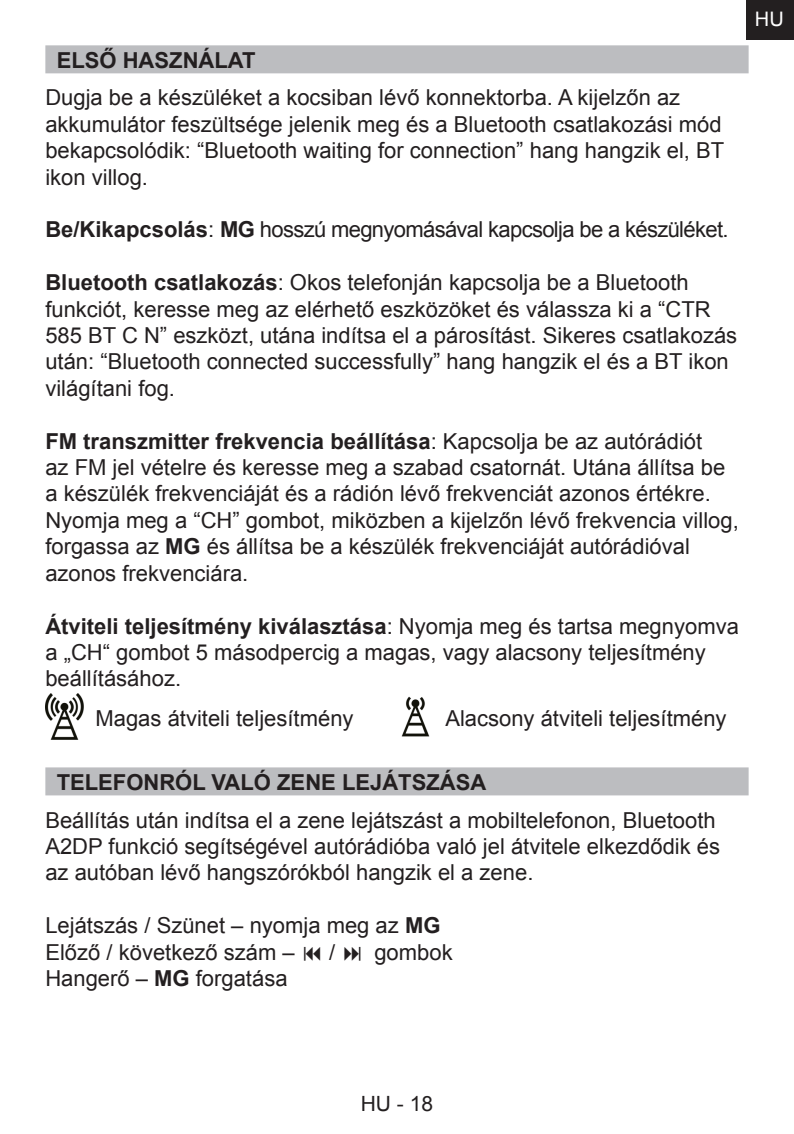
<style>
.page{position:relative;width:794px;height:1134px;background:#fff}
.page>*{position:absolute;margin:0;border:0;box-sizing:border-box;transform-origin:0 0}
._3_Text{font:22px/26.4px "Arial";color:#231f20}
._3_Text-2{font:22px "Arial";letter-spacing:-.03em;color:#231f20}
.TOC_Title_GREY{font:700 22px "Arial";color:#231f20}
.t1{font:20.8px "Arial";color:#231f20}
.t2{font:20px "Arial";color:#fff}
.s1{font-weight:700}
</style>
<div class="page">
<div style="left:746px;top:0;width:48px;height:39px;background:#231f20"></div>
<div style="left:45px;top:45px;width:703px;height:28px;background:#bcbdc0"></div>
<div style="left:45px;top:767px;width:703px;height:28px;background:#bcbdc0"></div>
<img style="left:45px;top:694px;width:38px;height:45px">
<img style="left:401px;top:696px;width:29px;height:40px">
<p class="TOC_Title_GREY" style="left:57px;top:45px;width:200px">ELSŐ HASZNÁLAT</p>
<p class="_3_Text" style="left:45px;top:85px;width:680px">Dugja be a készüléket a kocsiban lévő konnektorba. A kijelzőn az akkumulátor feszültsége jelenik meg és a Bluetooth csatlakozási mód bekapcsolódik: “Bluetooth waiting for connection” hang hangzik el, BT ikon villog.</p>
<p class="_3_Text-2" style="left:45px;top:215px;width:684px"><span class="s1">Be/Kikapcsolás</span>: <span class="s1">MG</span> hosszú megnyomásával kapcsolja be a készüléket.</p>
<p class="_3_Text" style="left:45px;top:270px;width:693px"><span class="s1">Bluetooth csatlakozás</span>: Okos telefonján kapcsolja be a Bluetooth funkciót, keresse meg az elérhető eszközöket és válassza ki a “CTR 585 BT C N” eszközt, utána indítsa el a párosítást. Sikeres csatlakozás után: “Bluetooth connected successfully” hang hangzik el és a BT ikon világítani fog.</p>
<p class="_3_Text" style="left:45px;top:428px;width:695px"><span class="s1">FM transzmitter frekvencia beállítása</span>: Kapcsolja be az autórádiót<br>az FM jel vételre és keresse meg a szabad csatornát. Utána állítsa be a készülék frekvenciáját és a rádión lévő frekvenciát azonos értékre.<br>Nyomja meg a “CH” gombot, miközben a kijelzőn lévő frekvencia villog, forgassa az <span class="s1">MG</span> és állítsa be a készülék frekvenciáját autórádióval azonos frekvenciára.</p>
<p class="_3_Text" style="left:45px;top:613px;width:695px"><span class="s1">Átviteli teljesítmény kiválasztása</span>: Nyomja meg és tartsa megnyomva a „CH“ gombot 5 másodpercig a magas, vagy alacsony teljesítmény beállításához.</p>
<p class="_3_Text" style="left:95px;top:705px;width:259px">Magas átviteli teljesítmény</p>
<p class="_3_Text" style="left:445px;top:705px;width:283px">Alacsony átviteli teljesítmény</p>
<p class="TOC_Title_GREY" style="left:57px;top:767px;width:431px">TELEFONRÓL VALÓ ZENE LEJÁTSZÁSA</p>
<p class="_3_Text" style="left:45px;top:807px;width:676px">Beállítás után indítsa el a zene lejátszást a mobiltelefonon, Bluetooth<br>A2DP funkció segítségével autórádióba való jel átvitele elkezdődik és az autóban lévő hangszórókból hangzik el a zene.</p>
<p class="_3_Text" style="left:45px;top:912px;width:396px">Lejátszás / Szünet – nyomja meg az <span class="s1">MG</span></p>
<p class="_3_Text" style="left:45px;top:939px;width:251px">Előző / következő szám –</p>
<p class="_3_Text" style="left:329px;top:939px;width:8px">/</p>
<p class="_3_Text" style="left:374px;top:939px;width:80px">gombok</p>
<p class="_3_Text" style="left:45px;top:965px;width:244px">Hangerő – <span class="s1">MG</span> forgatása</p>
<p class="t2" style="left:755px;top:6px;width:30px">HU</p>
<p class="t1" style="left:361px;top:1090px;width:74px">HU - 18</p>
</div>
